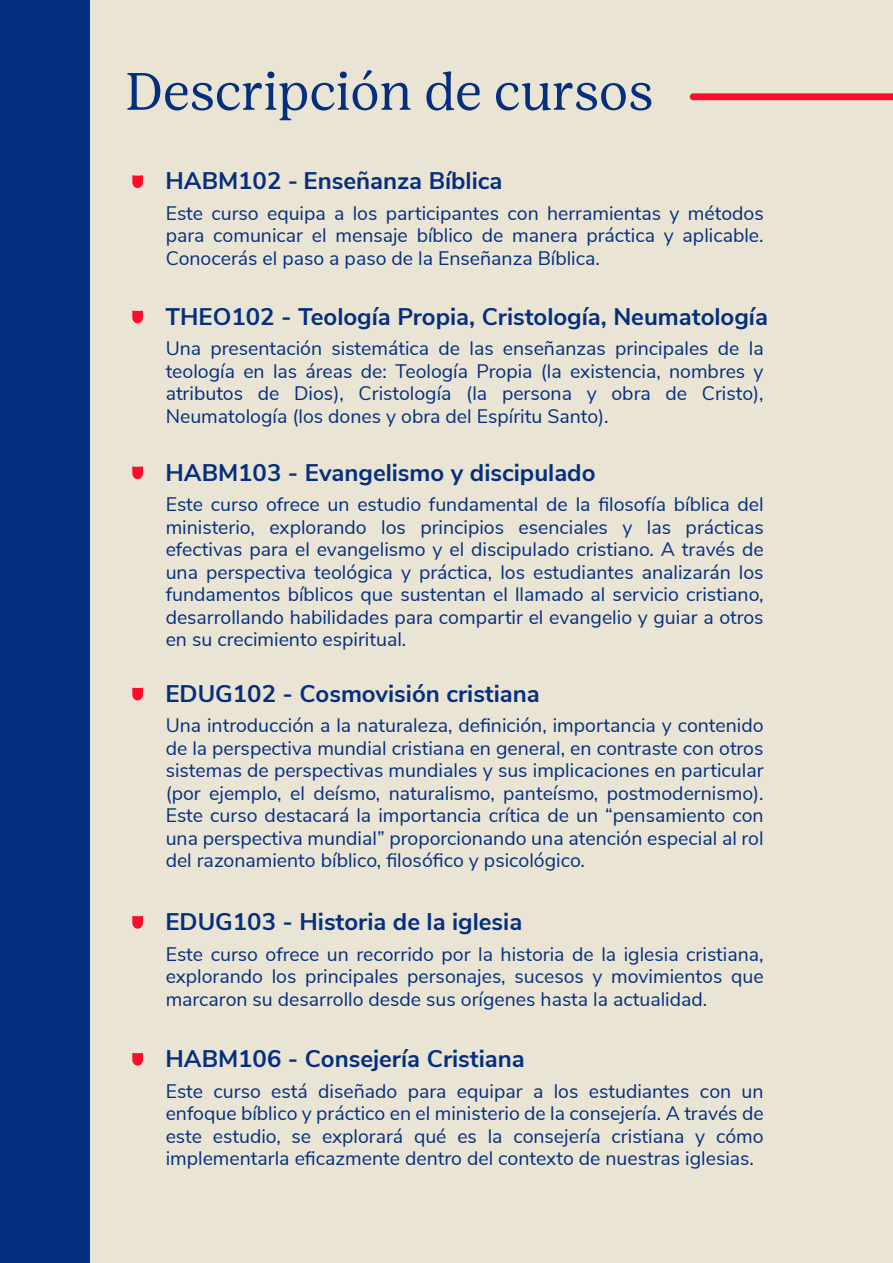
<style>
.page{position:relative;width:893px;height:1263px;background:#e9e4d3}
.page>*{position:absolute;margin:0;border:0;box-sizing:border-box;transform-origin:0 0}
.t1{font:52.5px "Lust Text";color:#042f7f}
.t2{font:700 24px "Nunito Sans";color:#042f7f}
.t3{font:19.5px/22.5px "Nunito Sans";color:#042f7f;text-align:justify}
</style>
<div class="page">
<svg style="left:132px;top:175px;width:11px;height:13px"></svg>
<svg style="left:132px;top:311px;width:11px;height:12px"></svg>
<svg style="left:132px;top:466px;width:11px;height:13px"></svg>
<svg style="left:132px;top:688px;width:11px;height:12px"></svg>
<svg style="left:132px;top:916px;width:11px;height:13px"></svg>
<svg style="left:132px;top:1053px;width:11px;height:12px"></svg>
<svg style="left:690px;top:93px;width:203px;height:7px"></svg>
<div style="left:0;top:0;width:90px;height:1263px;background:#042f7f"></div>
<h1 class="t1" style="left:125px;top:61px;width:530px">Descripción de cursos</h1>
<p class="t2" style="left:165px;top:164px;width:339px">HABM102 - Enseñanza Bíblica</p>
<p class="t3" style="left:166px;top:201px;width:599px">Este curso equipa a los participantes con herramientas y métodos para comunicar el mensaje bíblico de manera práctica y aplicable.<br>Conocerás el paso a paso de la Enseñanza Bíblica.</p>
<p class="t2" style="left:165px;top:299px;width:604px">THEO102 - Teología Propia, Cristología, Neumatología</p>
<p class="t3" style="left:166px;top:336px;width:599px">Una presentación sistemática de las enseñanzas principales de la teología en las áreas de: Teología Propia (la existencia, nombres y atributos de Dios), Cristología (la persona y obra de Cristo), Neumatología (los dones y obra del Espíritu Santo).</p>
<p class="t2" style="left:165px;top:455px;width:432px">HABM103 - Evangelismo y discipulado</p>
<p class="t3" style="left:166px;top:492px;width:600px">Este curso ofrece un estudio fundamental de la filosofía bíblica del ministerio, explorando los principios esenciales y las prácticas efectivas para el evangelismo y el discipulado cristiano. A través de una perspectiva teológica y práctica, los estudiantes analizarán los fundamentos bíblicos que sustentan el llamado al servicio cristiano, desarrollando habilidades para compartir el evangelio y guiar a otros en su crecimiento espiritual.</p>
<p class="t2" style="left:165px;top:676px;width:376px">EDUG102 - Cosmovisión cristiana</p>
<p class="t3" style="left:166px;top:713px;width:599px">Una introducción a la naturaleza, definición, importancia y contenido de la perspectiva mundial cristiana en general, en contraste con otros sistemas de perspectivas mundiales y sus implicaciones en particular (por ejemplo, el deísmo, naturalismo, panteísmo, postmodernismo).<br>Este curso destacará la importancia crítica de un “pensamiento con una perspectiva mundial” proporcionando una atención especial al rol del razonamiento bíblico, filosófico y psicológico.</p>
<p class="t2" style="left:165px;top:904px;width:358px">EDUG103 - Historia de la iglesia</p>
<p class="t3" style="left:166px;top:941px;width:599px">Este curso ofrece un recorrido por la historia de la iglesia cristiana, explorando los principales personajes, sucesos y movimientos que marcaron su desarrollo desde sus orígenes hasta la actualidad.</p>
<p class="t2" style="left:165px;top:1041px;width:361px">HABM106 - Consejería Cristiana</p>
<p class="t3" style="left:166px;top:1078px;width:599px">Este curso está diseñado para equipar a los estudiantes con un enfoque bíblico y práctico en el ministerio de la consejería. A través de este estudio, se explorará qué es la consejería cristiana y cómo implementarla eficazmente dentro del contexto de nuestras iglesias.</p>
</div>
